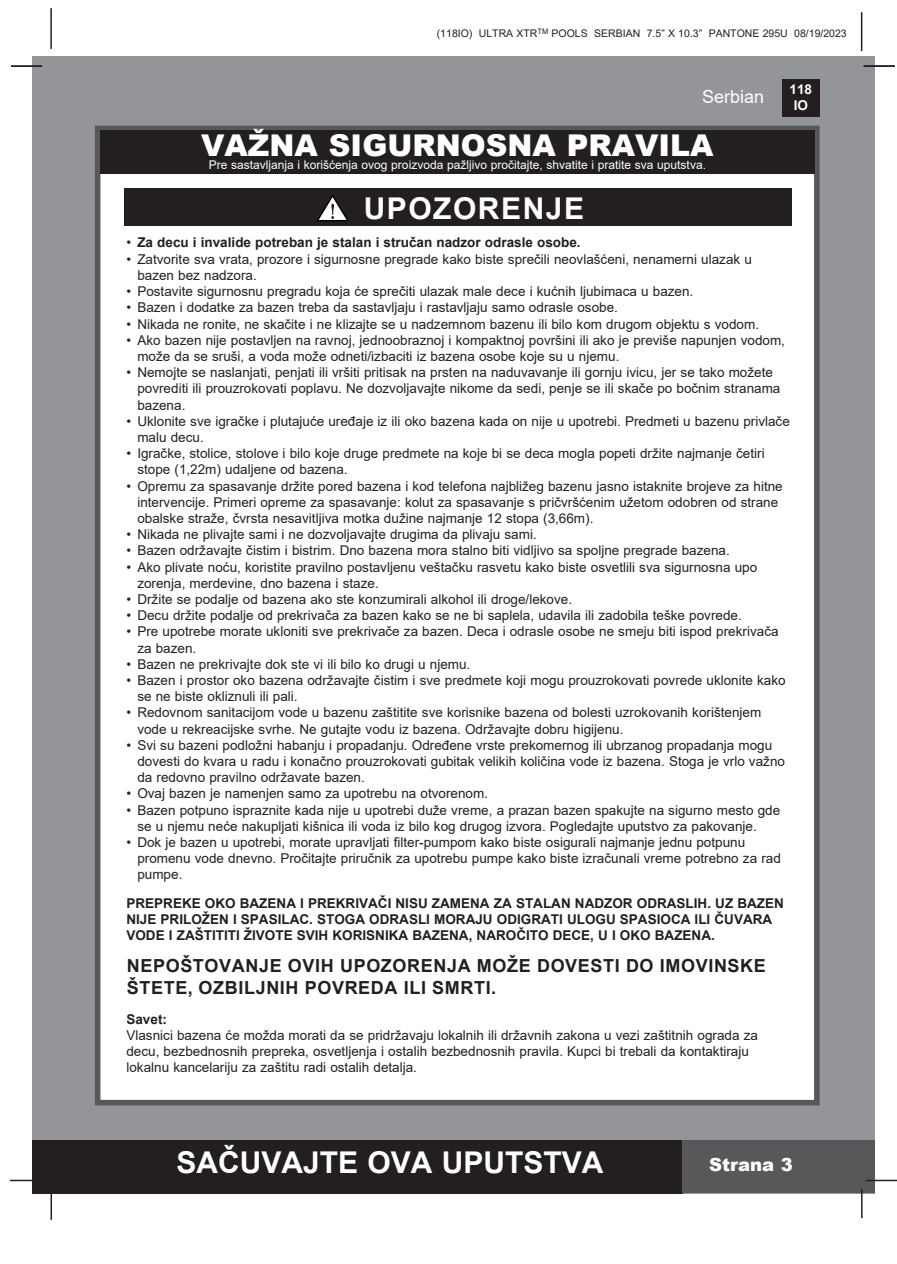
<style>
.page{position:relative;width:897px;height:1264px;background:#fff}
.page>*{position:absolute;margin:0;border:0;box-sizing:border-box;transform-origin:0 0}
.t1{font:900 30px "Arial";color:#fff}
.t2{font:700 30px "Arial";color:#fff}
.t3{font:700 30px "Arial";letter-spacing:.05em;color:#fff}
.t4{font:700 18px "Arial";letter-spacing:.035em;color:#231f20}
.t5{font:18px "Arial";color:#fff}
.t6{font:900 18px "Arial";color:#fff}
.t7{font:13.5px "Arial";color:#231f20}
.t8{font:700 13.5px "Arial";color:#231f20}
.t9{font:700 13.5px/16.2px "Arial";color:#fff;text-align:center}
.t10{font:12px "Arial";color:#fff}
.t11{font:10.5px "Arial";color:#231f20}
.s1{font-weight:400}
</style>
<div class="page">
<div style="left:33px;top:56px;width:842px;height:1137px;background:#939598"></div>
<div style="left:782px;top:79px;width:37px;height:38px;background:#231f20"></div>
<hr style="left:50px;top:8px;width:2px;height:41px;background:#231f20">
<hr style="left:860px;top:12px;width:2px;height:39px;background:#231f20">
<div style="left:33px;top:1140px;width:650px;height:53px;background:#231f20"></div>
<div style="left:682px;top:1140px;width:193px;height:53px;background:#57585a"></div>
<hr style="left:865px;top:1179px;width:31px;height:2px;background:#231f20">
<hr style="left:860px;top:1189px;width:2px;height:29px;background:#231f20">
<hr style="left:50px;top:1189px;width:2px;height:31px;background:#231f20">
<hr style="left:10px;top:1179px;width:31px;height:2px;background:#231f20">
<div style="left:95px;top:126px;width:724px;height:979px;background:#fff;border:6px solid #57585a"></div>
<div style="left:100px;top:130px;width:714px;height:44px;background:#231f20"></div>
<hr style="left:863px;top:65px;width:31px;height:2px;background:#231f20">
<hr style="left:11px;top:65px;width:31px;height:2px;background:#231f20">
<div style="left:124px;top:188px;width:667px;height:38px;background:#231f20"></div>
<svg style="left:317px;top:195px;width:31px;height:26px"></svg>
<p class="t11" style="left:437px;top:26px;width:411px">(118IO) ULTRA XTR<sup>TM</sup> POOLS SERBIAN 7.5” X 10.3” PANTONE 295U 08/19/2023</p>
<h2 class="t5" style="left:702px;top:84px;width:64px">Serbian</h2>
<p class="t9" style="left:789px;top:81px;width:24px">118<br>IO</p>
<p class="t1" style="left:201px;top:124px;width:513px">VAŽNA SIGURNOSNA PRAVILA</p>
<p class="t10" style="left:209px;top:157px;width:498px">Pre sastavljanja i korišćenja ovog proizvoda pažljivo pročitajte, shvatite i pratite sva uputstva.</p>
<p class="t3" style="left:363px;top:187px;width:222px">UPOZORENJE</p>
<p class="t8" style="left:126px;top:233px;width:455px"><span class="s1">•</span> Za decu i invalide potreban je stalan i stručan nadzor odrasle osobe.</p>
<p class="t7" style="left:126px;top:250px;width:627px">• Zatvorite sva vrata, prozore i sigurnosne pregrade kako biste sprečili neovlašćeni, nenamerni ulazak u</p>
<p class="t7" style="left:137px;top:266px;width:121px">bazen bez nadzora.</p>
<p class="t7" style="left:126px;top:282px;width:568px">• Postavite sigurnosnu pregradu koja će sprečiti ulazak male dece i kućnih ljubimaca u bazen.</p>
<p class="t7" style="left:126px;top:298px;width:493px">• Bazen i dodatke za bazen treba da sastavljaju i rastavljaju samo odrasle osobe.</p>
<p class="t7" style="left:126px;top:314px;width:634px">• Nikada ne ronite, ne skačite i ne klizajte se u nadzemnom bazenu ili bilo kom drugom objektu s vodom.</p>
<p class="t7" style="left:126px;top:331px;width:660px">• Ako bazen nije postavljen na ravnoj, jednoobraznoj i kompaktnoj površini ili ako je previše napunjen vodom,</p>
<p class="t7" style="left:137px;top:347px;width:483px">može da se sruši, a voda može odneti/izbaciti iz bazena osobe koje su u njemu.</p>
<p class="t7" style="left:126px;top:363px;width:648px">• Nemojte se naslanjati, penjati ili vršiti pritisak na prsten na naduvavanje ili gornju ivicu, jer se tako možete</p>
<p class="t7" style="left:137px;top:379px;width:644px">povrediti ili prouzrokovati poplavu. Ne dozvoljavajte nikome da sedi, penje se ili skače po bočnim stranama</p>
<p class="t7" style="left:137px;top:395px;width:50px">bazena.</p>
<p class="t7" style="left:126px;top:412px;width:665px">• Uklonite sve igračke i plutajuće uređaje iz ili oko bazena kada on nije u upotrebi. Predmeti u bazenu privlače</p>
<p class="t7" style="left:137px;top:428px;width:68px">malu decu.</p>
<p class="t7" style="left:126px;top:444px;width:639px">• Igračke, stolice, stolove i bilo koje druge predmete na koje bi se deca mogla popeti držite najmanje četiri</p>
<p class="t7" style="left:137px;top:460px;width:212px">stope (1,22m) udaljene od bazena.</p>
<p class="t7" style="left:126px;top:476px;width:657px">• Opremu za spasavanje držite pored bazena i kod telefona najbližeg bazenu jasno istaknite brojeve za hitne</p>
<p class="t7" style="left:137px;top:493px;width:642px">intervencije. Primeri opreme za spasavanje: kolut za spasavanje s pričvršćenim užetom odobren od strane</p>
<p class="t7" style="left:137px;top:509px;width:457px">obalske straže, čvrsta nesavitljiva motka dužine najmanje 12 stopa (3,66m).</p>
<p class="t7" style="left:126px;top:525px;width:412px">• Nikada ne plivajte sami i ne dozvoljavajte drugima da plivaju sami.</p>
<p class="t7" style="left:126px;top:541px;width:604px">• Bazen održavajte čistim i bistrim. Dno bazena mora stalno biti vidljivo sa spoljne pregrade bazena.</p>
<p class="t7" style="left:126px;top:557px;width:632px">• Ako plivate noću, koristite pravilno postavljenu veštačku rasvetu kako biste osvetlili sva sigurnosna upo</p>
<p class="t7" style="left:137px;top:574px;width:243px">zorenja, merdevine, dno bazena i staze.</p>
<p class="t7" style="left:126px;top:590px;width:447px">• Držite se podalje od bazena ako ste konzumirali alkohol ili droge/lekove.</p>
<p class="t7" style="left:126px;top:606px;width:616px">• Decu držite podalje od prekrivača za bazen kako se ne bi saplela, udavila ili zadobila teške povrede.</p>
<p class="t7" style="left:126px;top:622px;width:653px">• Pre upotrebe morate ukloniti sve prekrivače za bazen. Deca i odrasle osobe ne smeju biti ispod prekrivača</p>
<p class="t7" style="left:137px;top:638px;width:60px">za bazen.</p>
<p class="t7" style="left:126px;top:655px;width:345px">• Bazen ne prekrivajte dok ste vi ili bilo ko drugi u njemu.</p>
<p class="t7" style="left:126px;top:671px;width:660px">• Bazen i prostor oko bazena održavajte čistim i sve predmete koji mogu prouzrokovati povrede uklonite kako</p>
<p class="t7" style="left:137px;top:687px;width:162px">se ne biste okliznuli ili pali.</p>
<p class="t7" style="left:126px;top:703px;width:636px">• Redovnom sanitacijom vode u bazenu zaštitite sve korisnike bazena od bolesti uzrokovanih korištenjem</p>
<p class="t7" style="left:137px;top:719px;width:487px">vode u rekreacijske svrhe. Ne gutajte vodu iz bazena. Održavajte dobru higijenu.</p>
<p class="t7" style="left:126px;top:736px;width:647px">• Svi su bazeni podložni habanju i propadanju. Određene vrste prekomernog ili ubrzanog propadanja mogu</p>
<p class="t7" style="left:137px;top:752px;width:649px">dovesti do kvara u radu i konačno prouzrokovati gubitak velikih količina vode iz bazena. Stoga je vrlo važno</p>
<p class="t7" style="left:137px;top:768px;width:229px">da redovno pravilno održavate bazen.</p>
<p class="t7" style="left:126px;top:784px;width:363px">• Ovaj bazen je namenjen samo za upotrebu na otvorenom.</p>
<p class="t7" style="left:126px;top:800px;width:655px">• Bazen potpuno ispraznite kada nije u upotrebi duže vreme, a prazan bazen spakujte na sigurno mesto gde</p>
<p class="t7" style="left:137px;top:817px;width:621px">se u njemu neće nakupljati kišnica ili voda iz bilo kog drugog izvora. Pogledajte uputstvo za pakovanje.</p>
<p class="t7" style="left:126px;top:833px;width:620px">• Dok je bazen u upotrebi, morate upravljati filter-pumpom kako biste osigurali najmanje jednu potpunu</p>
<p class="t7" style="left:137px;top:849px;width:645px">promenu vode dnevno. Pročitajte priručnik za upotrebu pumpe kako biste izračunali vreme potrebno za rad</p>
<p class="t7" style="left:137px;top:865px;width:47px">pumpe.</p>
<p class="t8" style="left:126px;top:893px;width:659px">PREPREKE OKO BAZENA I PREKRIVAČI NISU ZAMENA ZA STALAN NADZOR ODRASLIH. UZ BAZEN</p>
<p class="t8" style="left:126px;top:909px;width:647px">NIJE PRILOŽEN I SPASILAC. STOGA ODRASLI MORAJU ODIGRATI ULOGU SPASIOCA ILI ČUVARA</p>
<p class="t8" style="left:126px;top:926px;width:590px">VODE I ZAŠTITITI ŽIVOTE SVIH KORISNIKA BAZENA, NAROČITO DECE, U I OKO BAZENA.</p>
<p class="t4" style="left:127px;top:953px;width:640px">NEPOŠTOVANJE OVIH UPOZORENJA MOŽE DOVESTI DO IMOVINSKE</p>
<p class="t4" style="left:127px;top:974px;width:371px">ŠTETE, OZBILJNIH POVREDA ILI SMRTI.</p>
<p class="t8" style="left:126px;top:1009px;width:42px">Savet:</p>
<p class="t7" style="left:126px;top:1025px;width:633px">Vlasnici bazena će možda morati da se pridržavaju lokalnih ili državnih zakona u vezi zaštitnih ograda za</p>
<p class="t7" style="left:126px;top:1042px;width:624px">decu, bezbednosnih prepreka, osvetljenja i ostalih bezbednosnih pravila. Kupci bi trebali da kontaktiraju</p>
<p class="t7" style="left:126px;top:1058px;width:292px">lokalnu kancelariju za zaštitu radi ostalih detalja.</p>
<h1 class="t2" style="left:176px;top:1141px;width:428px">SAČUVAJTE OVA UPUTSTVA</h1>
<h2 class="t6" style="left:709px;top:1151px;width:85px">Strana 3</h2>
</div>
